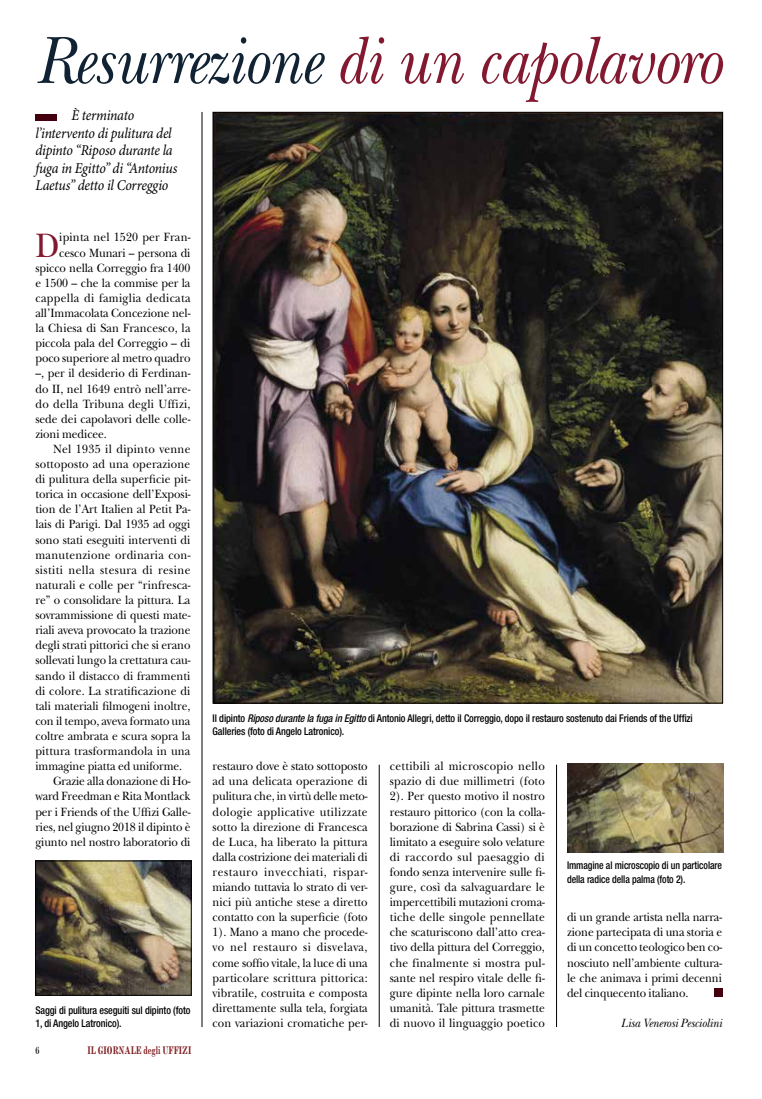
<style>
.page{position:relative;width:762px;height:1099px;background:#fff}
.page>*{position:absolute;margin:0;border:0;box-sizing:border-box;transform-origin:0 0}
.t1{font:italic 69.62px "New Baskerville Std";letter-spacing:-.01em;color:#821930;scale:.86 1}
.t2{font:35.38px "New Baskerville Std";color:#821930;scale:.92 1}
.t3{font:italic 15px/17.5px "Minion Pro";letter-spacing:-.02em;color:#000;text-align:center;scale:.92 1}
.t4{font:12.5px/15.1px "New Baskerville Std";letter-spacing:-.005em;color:#000;text-align:justify;scale:.92 1}
.t5{font:12.5px "New Baskerville Std";letter-spacing:.015em;color:#000;scale:.92 1}
.t6{font:12.5px "New Baskerville Std";letter-spacing:.02em;color:#000;scale:.92 1}
.t7{font:italic 12.5px "New Baskerville Std";letter-spacing:-.01em;color:#000;scale:.92 1}
.t8{font:12.5px "New Baskerville Std";letter-spacing:.025em;color:#000;scale:.92 1}
.t9{font:700 11.25px "Modern MT Std";color:#801e21;scale:.75 1}
.t10{font:11.25px "Modern";color:#000;scale:.75 1}
.t11{font:500 condensed 10.62px/13.8px "Helvetica Neue LT Std";letter-spacing:-.01em;color:#000;scale:.95 1}
.t12{font:500 condensed 10.62px/13.8px "Helvetica Neue LT Std";letter-spacing:-.01em;color:#000;scale:.92 1}
.s1{color:#102233}
.s2{font-style:italic}
</style>
<div class="page">
<hr style="left:556px;top:764px;width:1px;height:263px;background:#000">
<hr style="left:379px;top:764px;width:1px;height:263px;background:#000">
<hr style="left:202px;top:112px;width:1px;height:915px;background:#000">
<div style="left:35px;top:114px;width:22px;height:6px;background:#44000f"></div>
<div style="left:714px;top:988px;width:8px;height:8px;background:#44000f"></div>
<img style="left:37px;top:862px;width:152px;height:131px">
<div style="left:35px;top:860px;width:156px;height:135px;border:1px solid #000"></div>
<img style="left:215px;top:114px;width:506px;height:587px">
<img style="left:567px;top:764px;width:156px;height:88px">
<h1 class="t1" style="left:35px;top:20px;width:798px"><span class="s1">Resurrezione</span> di un capolavoro</h1>
<p class="t3" style="left:35px;top:107px;width:156px">È terminato<br>l’intervento di pulitura del dipinto “Riposo durante la fuga in Egitto” di “Antonius<br>Laetus” detto il Correggio</p>
<h2 class="t2" style="left:35px;top:224px;width:28px">D</h2>
<p class="t5" style="left:59px;top:230px;width:144px">ipinta nel 1520 per Fran-</p>
<p class="t4" style="left:59px;top:245px;width:144px">cesco Munari – persona di</p>
<p class="t4" style="left:35px;top:260px;width:170px">spicco nella Correggio fra 1400</p>
<p class="t4" style="left:35px;top:275px;width:170px">e 1500 – che la commise per la</p>
<p class="t4" style="left:35px;top:290px;width:170px">cappella di famiglia dedicata</p>
<p class="t4" style="left:35px;top:305px;width:170px">all’Immacolata Concezione nel-</p>
<p class="t5" style="left:35px;top:321px;width:170px">la Chiesa di San Francesco, la</p>
<p class="t4" style="left:35px;top:335px;width:170px">piccola pala del Correggio – di</p>
<p class="t4" style="left:35px;top:351px;width:170px">poco superiore al metro quadro</p>
<p class="t4" style="left:35px;top:366px;width:170px">–, per il desiderio di Ferdinan-</p>
<p class="t4" style="left:35px;top:381px;width:170px">do II, nel 1649 entrò nell’arre-</p>
<p class="t6" style="left:35px;top:396px;width:170px">do della Tribuna degli Uffizi,</p>
<p class="t4" style="left:35px;top:411px;width:170px">sede dei capolavori delle colle-</p>
<p class="t4" style="left:35px;top:426px;width:79px">zioni medicee.</p>
<p class="t8" style="left:53px;top:441px;width:151px">Nel 1935 il dipinto venne</p>
<p class="t4" style="left:35px;top:456px;width:170px">sottoposto ad una operazione</p>
<p class="t4" style="left:35px;top:471px;width:170px">di pulitura della superficie pit-</p>
<p class="t4" style="left:35px;top:486px;width:170px">torica in occasione dell’Exposi-</p>
<p class="t4" style="left:35px;top:502px;width:170px">tion de l’Art Italien al Petit Pa-</p>
<p class="t4" style="left:35px;top:517px;width:170px">lais di Parigi. Dal 1935 ad oggi</p>
<p class="t4" style="left:35px;top:532px;width:170px">sono stati eseguiti interventi di</p>
<p class="t4" style="left:35px;top:547px;width:170px">manutenzione ordinaria con-</p>
<p class="t4" style="left:35px;top:562px;width:170px">sistiti nella stesura di resine</p>
<p class="t4" style="left:35px;top:577px;width:170px">naturali e colle per “rinfresca-</p>
<p class="t4" style="left:35px;top:592px;width:170px">re” o consolidare la pittura. La</p>
<p class="t4" style="left:35px;top:607px;width:170px">sovrammissione di questi mate-</p>
<p class="t4" style="left:35px;top:622px;width:170px">riali aveva provocato la trazione</p>
<p class="t4" style="left:35px;top:637px;width:170px">degli strati pittorici che si erano</p>
<p class="t4" style="left:35px;top:653px;width:170px">sollevati lungo la crettatura cau-</p>
<p class="t4" style="left:35px;top:668px;width:170px">sando il distacco di frammenti</p>
<p class="t4" style="left:35px;top:683px;width:170px">di colore. La stratificazione di</p>
<p class="t4" style="left:35px;top:698px;width:170px">tali materiali filmogeni inoltre,</p>
<p class="t4" style="left:35px;top:713px;width:170px">con il tempo, aveva formato una</p>
<p class="t4" style="left:35px;top:728px;width:170px">coltre ambrata e scura sopra la</p>
<p class="t4" style="left:35px;top:743px;width:170px">pittura trasformandola in una</p>
<p class="t4" style="left:35px;top:758px;width:161px">immagine piatta ed uniforme.</p>
<p class="t4" style="left:53px;top:773px;width:151px">Grazie alla donazione di Ho-</p>
<p class="t4" style="left:35px;top:788px;width:170px">ward Freedman e Rita Montlack</p>
<p class="t4" style="left:35px;top:804px;width:170px">per i Friends of the Uffizi Galle-</p>
<p class="t4" style="left:35px;top:819px;width:170px">ries, nel giugno 2018 il dipinto è</p>
<p class="t4" style="left:35px;top:834px;width:170px">giunto nel nostro laboratorio di</p>
<p class="t11" style="left:35px;top:1002px;width:165px">Saggi di pulitura eseguiti sul dipinto (foto<br>1, di Angelo Latronico).</p>
<p class="t10" style="left:35px;top:1044px;width:7px">6</p>
<p class="t9" style="left:88px;top:1042px;width:140px">IL GIORNALE degli UFFIZI</p>
<p class="t11" style="left:213px;top:711px;width:507px">Il dipinto <span class="s2">Riposo durante la fuga in Egitto</span> di Antonio Allegri, detto il Correggio, dopo il restauro sostenuto dai Friends of the Uffizi<br>Galleries (foto di Angelo Latronico).</p>
<p class="t4" style="left:213px;top:758px;width:170px">restauro dove è stato sottoposto ad una delicata operazione di pulitura che, in virtù delle meto&shy;dologie applicative utilizzate sotto la direzione di Francesca de Luca, ha liberato la pittura dalla costrizione dei materiali di restauro invecchiati, rispar&shy;miando tuttavia lo strato di ver&shy;nici più antiche stese a diretto contatto con la superficie (foto 1). Mano a mano che procede&shy;vo nel restauro si disvelava, come soffio vitale, la luce di una particolare scrittura pittorica: vibratile, costruita e composta direttamente sulla tela, forgiata con variazioni cromatiche per-</p>
<p class="t4" style="left:390px;top:758px;width:170px">cettibili al microscopio nello spazio di due millimetri (foto 2). Per questo motivo il nostro restauro pittorico (con la colla&shy;borazione di Sabrina Cassi) si è limitato a eseguire solo velature di raccordo sul paesaggio di fondo senza intervenire sulle fi&shy;gure, così da salvaguardare le impercettibili mutazioni croma&shy;tiche delle singole pennellate che scaturiscono dall’atto crea&shy;tivo della pittura del Correggio, che finalmente si mostra pul&shy;sante nel respiro vitale delle fi&shy;gure dipinte nella loro carnale umanità. Tale pittura trasmette di nuovo il linguaggio poetico</p>
<p class="t12" style="left:567px;top:858px;width:170px">Immagine al microscopio di un particolare della radice della palma (foto 2).</p>
<p class="t4" style="left:567px;top:909px;width:170px">di un grande artista nella narra&shy;zione partecipata di una storia e di un concetto teologico ben co&shy;nosciuto nell’ambiente cultura&shy;le che animava i primi decenni del cinquecento italiano.</p>
<p class="t7" style="left:621px;top:1015px;width:112px">Lisa Venerosi Pesciolini</p>
</div>
